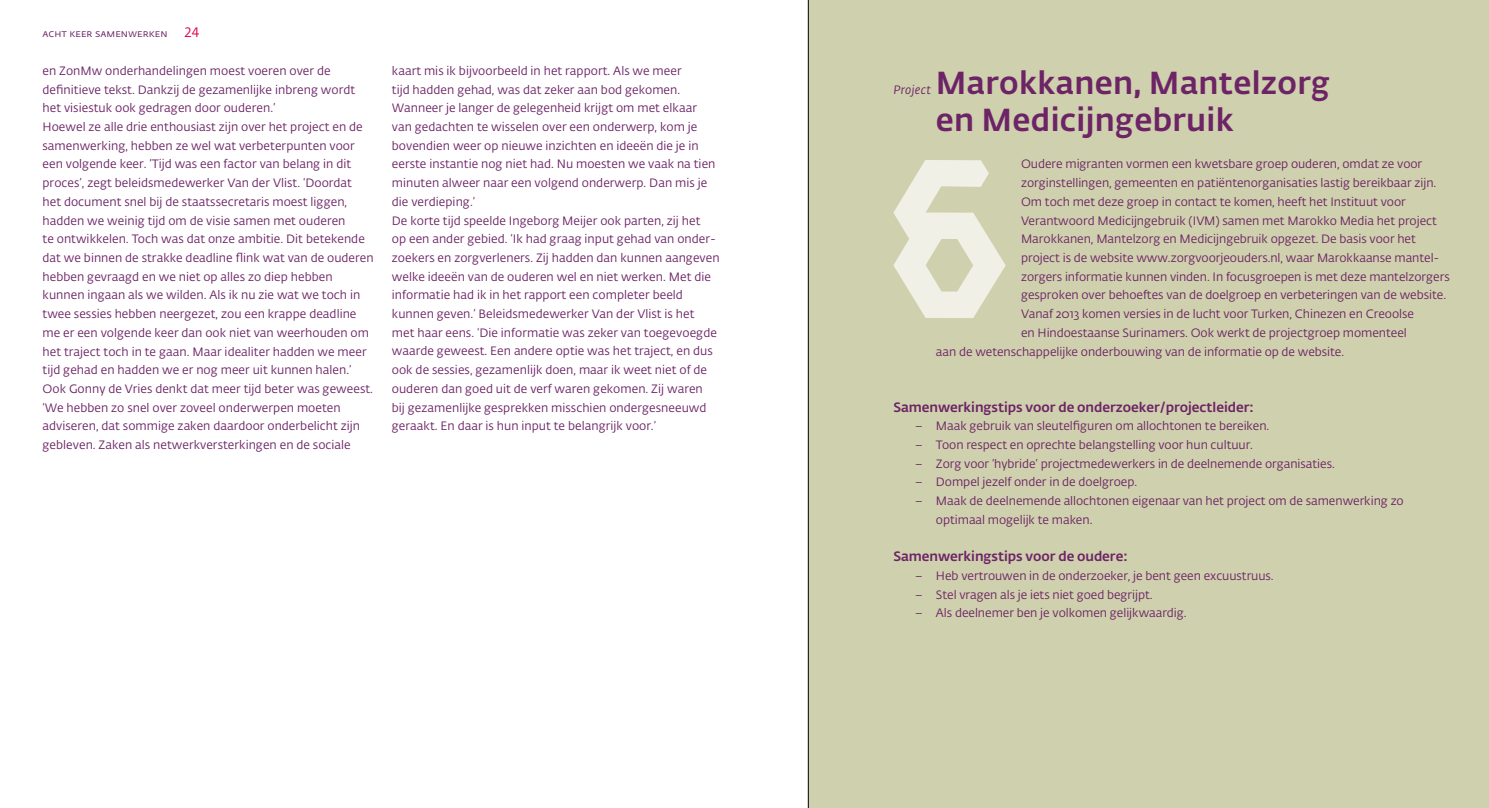
<style>
.page{position:relative;width:1489px;height:808px;background:#fff}
.page>*{position:absolute;margin:0;border:0;box-sizing:border-box;transform-origin:0 0}
.t1{font:500 31.5px/37.3px "Fedra Sans Alt Std";letter-spacing:.01em;color:#6d2466}
.t2{font:500 13.5px "Fedra Sans Alt Std";letter-spacing:-.005em;color:#6d2466}
.t3{font:13.5px "Fedra Sans Alt Std";color:#e20040}
.t4{font:12px/18.8px "Fedra Sans Alt Std";letter-spacing:.005em;color:#6d2466}
.t5{font:italic 12px "Fedra Sans Alt Std";letter-spacing:.025em;color:#6d2466}
.t6{font:10.5px "Fedra Sans Alt Std";letter-spacing:-.005em;color:#6d2466}
</style>
<div class="page">
<div style="left:808px;top:0;width:680px;height:808px;background:#cfd0ad"></div>
<svg style="left:893px;top:160px;width:112px;height:158px"></svg>
<hr style="left:808px;top:0;width:1px;height:808px;background:#000">
<p class="t6" style="left:43px;top:27px;width:127px">acht keer samenwerken</p>
<p class="t3" style="left:184px;top:25px;width:17px">24</p>
<p class="t4" style="left:43px;top:61px;width:333px">en ZonMw onderhandelingen moest voeren over de definitieve tekst. Dankzij de gezamenlijke inbreng wordt het visiestuk ook gedragen door ouderen.’<br>Hoewel ze alle drie enthousiast zijn over het project en de samenwerking, hebben ze wel wat verbeterpunten voor een volgende keer. ‘Tijd was een factor van belang in dit proces’, zegt beleidsmedewerker Van der Vlist. ‘Doordat<br>het document snel bij de staatssecretaris moest liggen, hadden we weinig tijd om de visie samen met ouderen<br>te ontwikkelen. Toch was dat onze ambitie. Dit betekende dat we binnen de strakke deadline flink wat van de ouderen hebben gevraagd en we niet op alles zo diep hebben kunnen ingaan als we wilden. Als ik nu zie wat we toch in twee sessies hebben neergezet, zou een krappe deadline me er een volgende keer dan ook niet van weerhouden om het traject toch in te gaan. Maar idealiter hadden we meer tijd gehad en hadden we er nog meer uit kunnen halen.’ Ook Gonny de Vries denkt dat meer tijd beter was geweest. ‘We hebben zo snel over zoveel onderwerpen moeten adviseren, dat sommige zaken daardoor onderbelicht zijn gebleven. Zaken als netwerkversterkingen en de sociale</p>
<p class="t4" style="left:392px;top:61px;width:329px">kaart mis ik bijvoorbeeld in het rapport. Als we meer<br>tijd hadden gehad, was dat zeker aan bod gekomen.<br>Wanneer je langer de gelegenheid krijgt om met elkaar van gedachten te wisselen over een onderwerp, kom je bovendien weer op nieuwe inzichten en ideeën die je in eerste instantie nog niet had. Nu moesten we vaak na tien minuten alweer naar een volgend onderwerp. Dan mis je die verdieping.’<br>De korte tijd speelde Ingeborg Meijer ook parten, zij het<br>op een ander gebied. ‘Ik had graag input gehad van onder-- zoekers en zorgverleners. Zij hadden dan kunnen aangeven welke ideeën van de ouderen wel en niet werken. Met die informatie had ik in het rapport een completer beeld kunnen geven.’ Beleidsmedewerker Van der Vlist is het met haar eens. ‘Die informatie was zeker van toegevoegde waarde geweest. Een andere optie was het traject, en dus ook de sessies, gezamenlijk doen, maar ik weet niet of de ouderen dan goed uit de verf waren gekomen. Zij waren<br>bij gezamenlijke gesprekken misschien ondergesneeuwd geraakt. En daar is hun input te belangrijk voor.’</p>
<h1 class="t1" style="left:935px;top:64px;width:395px">Marokkanen, Mantelzorg en Medicijngebruik</h1>
<p class="t5" style="left:893px;top:82px;width:39px">Project</p>
<p class="t4" style="left:1020px;top:155px;width:403px">Oudere migranten vormen een kwetsbare groep ouderen, omdat ze voor</p>
<p class="t4" style="left:1020px;top:174px;width:417px">zorginstellingen, gemeenten en patiëntenorganisaties lastig bereikbaar zijn.</p>
<p class="t4" style="left:1020px;top:192px;width:386px">Om toch met deze groep in contact te komen, heeft het Instituut voor</p>
<p class="t4" style="left:1020px;top:211px;width:417px">Verantwoord Medicijngebruik (IVM) samen met Marokko Media het project</p>
<p class="t4" style="left:1020px;top:230px;width:396px">Marokkanen, Mantelzorg en Medicijngebruik opgezet. De basis voor het</p>
<p class="t4" style="left:1020px;top:249px;width:420px">project is de website www.zorgvoorjeouders.nl, waar Marokkaanse mantel-</p>
<p class="t4" style="left:1020px;top:267px;width:430px">zorgers informatie kunnen vinden. In focusgroepen is met deze mantelzorgers</p>
<p class="t4" style="left:1020px;top:286px;width:426px">gesproken over behoeftes van de doelgroep en verbeteringen van de website.</p>
<p class="t4" style="left:1020px;top:305px;width:394px">Vanaf 2013 komen versies in de lucht voor Turken, Chinezen en Creoolse</p>
<p class="t4" style="left:1020px;top:323px;width:387px">en Hindoestaanse Surinamers. Ook werkt de projectgroep momenteel</p>
<p class="t4" style="left:935px;top:342px;width:410px">aan de wetenschappelijke onderbouwing van de informatie op de website.</p>
<p class="t2" style="left:893px;top:399px;width:362px">Samenwerkingstips voor de onderzoeker/projectleider:</p>
<p class="t4" style="left:914px;top:417px;width:356px">– Maak gebruik van sleutelfiguren om allochtonen te bereiken.</p>
<p class="t4" style="left:914px;top:436px;width:340px">– Toon respect en oprechte belangstelling voor hun cultuur.</p>
<p class="t4" style="left:914px;top:454px;width:421px">– Zorg voor ‘hybride’ projectmedewerkers in de deelnemende organisaties.</p>
<p class="t4" style="left:914px;top:473px;width:224px">– Dompel jezelf onder in de doelgroep.</p>
<p class="t4" style="left:935px;top:492px;width:469px;text-indent:-21px">– Maak de deelnemende allochtonen eigenaar van het project om de samenwerking zo optimaal mogelijk te maken.</p>
<p class="t2" style="left:893px;top:548px;width:236px">Samenwerkingstips voor de oudere:</p>
<p class="t4" style="left:914px;top:567px;width:360px">– Heb vertrouwen in de onderzoeker, je bent geen excuustruus.</p>
<p class="t4" style="left:914px;top:585px;width:239px">– Stel vragen als je iets niet goed begrijpt.</p>
<p class="t4" style="left:914px;top:604px;width:273px">– Als deelnemer ben je volkomen gelijkwaardig.</p>
</div>
